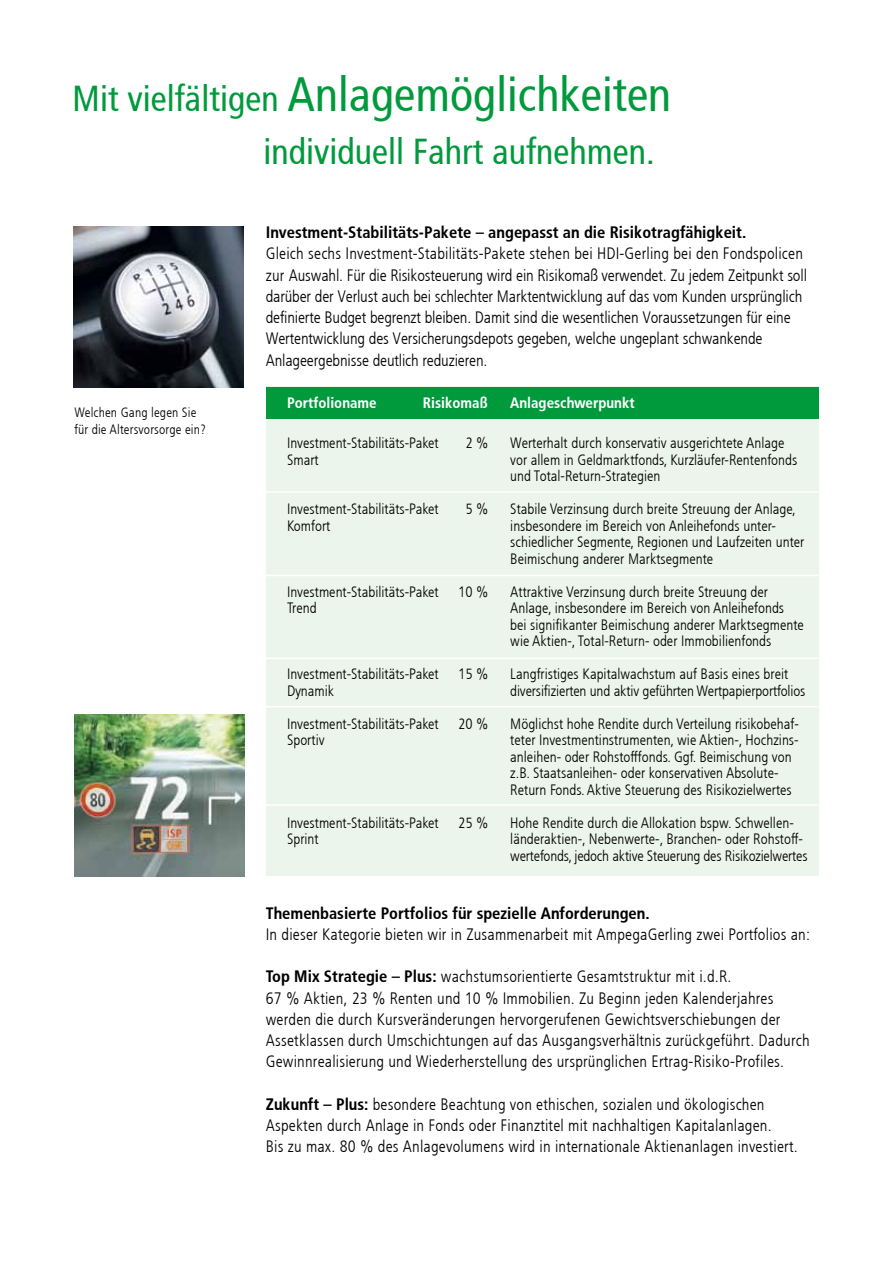
<style>
.page{position:relative;width:893px;height:1263px;background:#fff}
.page>*{position:absolute;margin:0;border:0;box-sizing:border-box;transform-origin:0 0}
.t1{font:48px "HDI Gerling Sans Cond Regular";color:#009a3d}
.t2{font:36px "HDI Gerling Sans Cond Regular";color:#009a3d}
.t3{font:16.5px/21.3px "HDI Gerling Sans Cond Light";letter-spacing:.01em;color:#000}
.t4{font:16.5px/21.3px "HDI Gerling Sans Cond Light";letter-spacing:-.01em;color:#000}
.t5{font:16.5px "HDI Gerling Sans Cond Bold";color:#000}
.t6{font:15px/16.5px "HDI Gerling Sans Cond Light";color:#000}
.t7{font:15px "HDI Gerling Sans Cond Bold";color:#fff}
.t8{font:13.5px/17px "HDI Gerling Sans Cond Light";letter-spacing:.01em;color:#000}
.s1{font-size:36px}
.s2{font-family:"HDI Gerling Sans Cond Bold"}
</style>
<div class="page">
<img style="left:74px;top:226px;width:170px;height:162px">
<img style="left:74px;top:714px;width:170px;height:162px">
<div style="left:266px;top:387px;width:553px;height:489px;background:#ecf5ec"></div>
<div style="left:266px;top:387px;width:553px;height:32px;background:#009a3d"></div>
<hr style="left:266px;top:491px;width:553px;height:2px;background:#fff">
<hr style="left:266px;top:804px;width:553px;height:2px;background:#fff">
<hr style="left:266px;top:575px;width:553px;height:1px;background:#fff">
<hr style="left:266px;top:658px;width:553px;height:1px;background:#fff">
<hr style="left:266px;top:706px;width:553px;height:1px;background:#fff">
<h1 class="t1" style="left:72px;top:66px;width:601px"><span class="s1">Mit vielfältigen</span> Anlagemöglichkeiten</h1>
<h2 class="t2" style="left:264px;top:131px;width:393px">individuell Fahrt aufnehmen.</h2>
<p class="t8" style="left:74px;top:404px;width:133px">Welchen Gang legen Sie für die Altersvorsorge ein?</p>
<p class="t5" style="left:266px;top:223px;width:482px">Investment-Stabilitäts-Pakete – angepasst an die Risikotragfähigkeit.</p>
<p class="t4" style="left:266px;top:243px;width:543px">Gleich sechs Investment-Stabilitäts-Pakete stehen bei HDI-Gerling bei den Fondspolicen zur Auswahl. Für die Risikosteuerung wird ein Risikomaß verwendet. Zu jedem Zeitpunkt soll darüber der Verlust auch bei schlechter Marktentwicklung auf das vom Kunden ursprünglich definierte Budget begrenzt bleiben. Damit sind die wesentlichen Voraussetzungen für eine Wertentwicklung des Versicherungsdepots gegeben, welche ungeplant schwankende Anlageergebnisse deutlich reduzieren.</p>
<p class="t7" style="left:287px;top:394px;width:91px">Portfolioname</p>
<p class="t7" style="left:423px;top:394px;width:67px">Risikomaß</p>
<p class="t7" style="left:510px;top:394px;width:126px">Anlageschwerpunkt</p>
<p class="t6" style="left:287px;top:435px;width:153px">Investment-Stabilitäts-Paket<br>Smart</p>
<p class="t6" style="left:287px;top:501px;width:153px">Investment-Stabilitäts-Paket<br>Komfort</p>
<p class="t6" style="left:510px;top:435px;width:289px">Werterhalt durch konservativ ausgerichtete Anlage vor allem in Geldmarktfonds, Kurzläufer-Rentenfonds und Total-Return-Strategien</p>
<p class="t6" style="left:510px;top:501px;width:296px">Stabile Verzinsung durch breite Streuung der Anlage, insbesondere im Bereich von Anleihefonds unter&shy;schiedlicher Segmente, Regionen und Laufzeiten unter Beimischung anderer Marktsegmente</p>
<p class="t6" style="left:510px;top:583px;width:295px">Attraktive Verzinsung durch breite Streuung der Anlage, insbesondere im Bereich von Anleihefonds bei signifikanter Beimischung anderer Marktsegmente wie Aktien-, Total-Return- oder Immobilienfonds</p>
<p class="t6" style="left:510px;top:666px;width:297px">Langfristiges Kapitalwachstum auf Basis eines breit diversifizierten und aktiv geführten Wertpapierportfolios</p>
<p class="t6" style="left:510px;top:715px;width:290px">Möglichst hohe Rendite durch Verteilung risikobehaf&shy;teter Investmentinstrumenten, wie Aktien-, Hochzins&shy;anleihen- oder Rohstofffonds. Ggf. Beimischung von z.B. Staatsanleihen- oder konservativen Absolute-Return Fonds. Aktive Steuerung des Risikozielwertes</p>
<p class="t6" style="left:510px;top:814px;width:299px">Hohe Rendite durch die Allokation bspw. Schwellen&shy;länderaktien-, Nebenwerte-, Branchen- oder Rohstoff&shy;wertefonds, jedoch aktive Steuerung des Risikozielwertes</p>
<p class="t6" style="left:465px;top:435px;width:25px">2 %</p>
<p class="t6" style="left:465px;top:501px;width:25px">5 %</p>
<p class="t6" style="left:287px;top:583px;width:153px">Investment-Stabilitäts-Paket<br>Trend</p>
<p class="t6" style="left:458px;top:583px;width:32px">10 %</p>
<p class="t6" style="left:287px;top:666px;width:153px">Investment-Stabilitäts-Paket<br>Dynamik</p>
<p class="t6" style="left:287px;top:715px;width:153px">Investment-Stabilitäts-Paket<br>Sportiv</p>
<p class="t6" style="left:458px;top:666px;width:32px">15 %</p>
<p class="t6" style="left:458px;top:715px;width:32px">20 %</p>
<p class="t6" style="left:287px;top:814px;width:153px">Investment-Stabilitäts-Paket<br>Sprint</p>
<p class="t6" style="left:458px;top:814px;width:32px">25 %</p>
<p class="t5" style="left:266px;top:903px;width:385px">Themenbasierte Portfolios für spezielle Anforderungen.</p>
<p class="t3" style="left:266px;top:924px;width:546px">In dieser Kategorie bieten wir in Zusammenarbeit mit AmpegaGerling zwei Portfolios an:</p>
<p class="t3" style="left:266px;top:966px;width:545px"><span class="s2">Top Mix Strategie – Plus:</span> wachstumsorientierte Gesamtstruktur mit i.d.R.<br>67 % Aktien, 23 % Renten und 10 % Immobilien. Zu Beginn jeden Kalenderjahres werden die durch Kursveränderungen hervorgerufenen Gewichtsverschiebungen der Assetklassen durch Umschichtungen auf das Ausgangsverhältnis zurückgeführt. Dadurch Gewinnrealisierung und Wiederherstellung des ursprünglichen Ertrag-Risiko-Profiles.</p>
<p class="t3" style="left:266px;top:1094px;width:533px"><span class="s2">Zukunft – Plus:</span> besondere Beachtung von ethischen, sozialen und ökologischen<br>Aspekten durch Anlage in Fonds oder Finanztitel mit nachhaltigen Kapitalanlagen.<br>Bis zu max. 80 % des Anlagevolumens wird in internationale Aktienanlagen investiert.</p>
</div>
